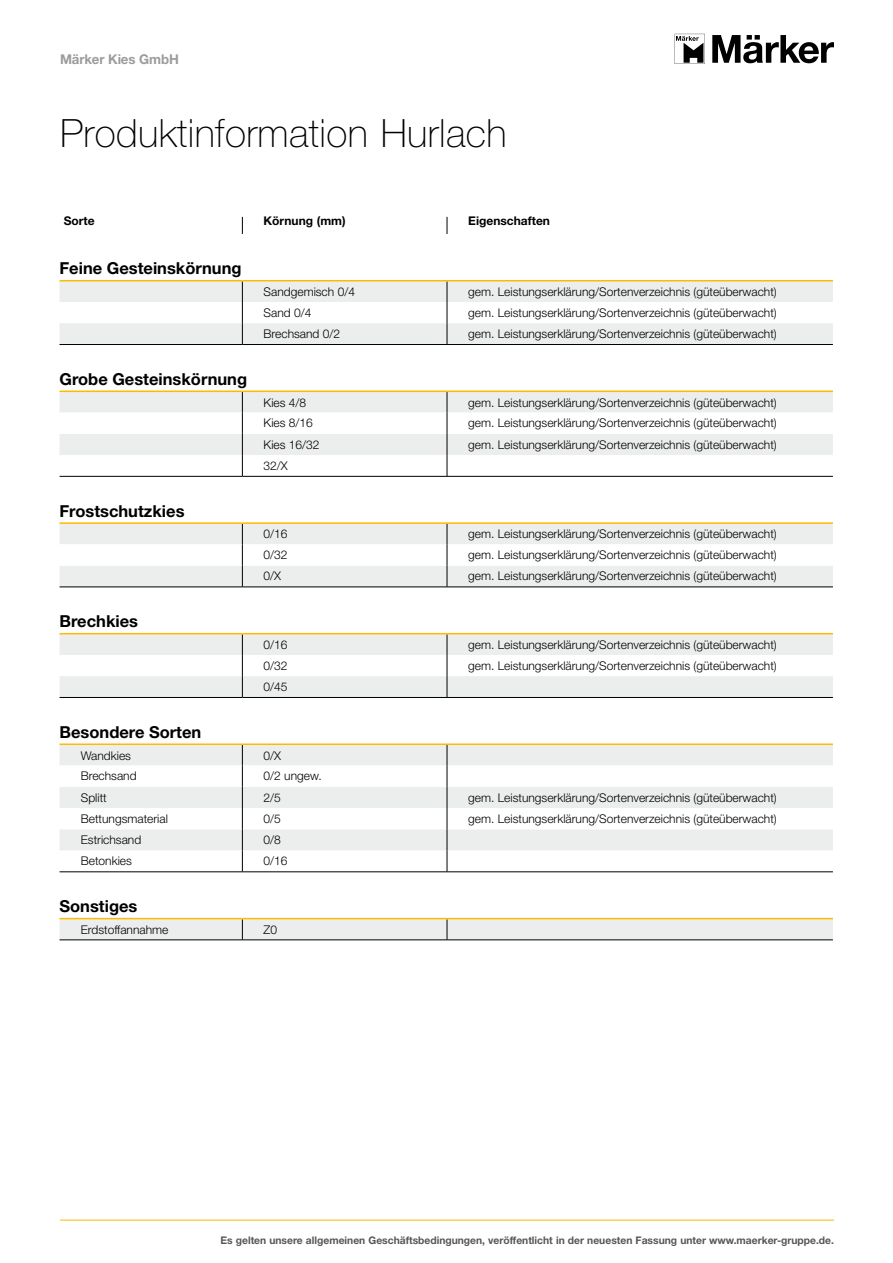
<style>
.page{position:relative;width:893px;height:1263px;background:#fff}
.page>*{position:absolute;margin:0;border:0;box-sizing:border-box;transform-origin:0 0}
.t1{font:100 39px "Helvetica Neue LT Pro";letter-spacing:.01em;color:#000}
.t2{font:700 16.5px "Helvetica Neue LT Pro";color:#000}
.t3{font:700 13.5px "Helvetica Neue LT Pro";letter-spacing:-.01em;color:#9c9c9c}
.t4{font:300 12px "Helvetica Neue LT Pro";color:#000}
.t5{font:700 12px "Helvetica Neue LT Pro";color:#000}
.t6{font:700 10.5px "Helvetica Neue LT Pro";color:#565655}
</style>
<div class="page">
<svg style="left:60px;top:281px;width:773px;height:658px"></svg>
<svg style="left:60px;top:392px;width:773px;height:21px;background:#ecedec"></svg>
<svg style="left:60px;top:413px;width:773px;height:458px"></svg>
<svg style="left:242px;top:217px;width:1px;height:17px"></svg>
<svg style="left:447px;top:217px;width:1px;height:17px"></svg>
<svg style="left:242px;top:281px;width:1px;height:63px"></svg>
<svg style="left:242px;top:392px;width:1px;height:84px"></svg>
<svg style="left:242px;top:524px;width:1px;height:63px"></svg>
<svg style="left:242px;top:634px;width:1px;height:63px"></svg>
<svg style="left:242px;top:745px;width:1px;height:126px"></svg>
<svg style="left:242px;top:919px;width:1px;height:20px"></svg>
<svg style="left:447px;top:281px;width:1px;height:63px"></svg>
<svg style="left:447px;top:392px;width:1px;height:84px"></svg>
<svg style="left:447px;top:524px;width:1px;height:63px"></svg>
<svg style="left:447px;top:634px;width:1px;height:63px"></svg>
<svg style="left:447px;top:745px;width:1px;height:126px"></svg>
<svg style="left:447px;top:919px;width:1px;height:20px"></svg>
<hr style="left:60px;top:939px;width:182px;height:1px;background:#000">
<hr style="left:242px;top:939px;width:205px;height:1px;background:#000">
<hr style="left:447px;top:939px;width:386px;height:1px;background:#000">
<hr style="left:60px;top:280px;width:182px;height:1px;background:#fcbb00">
<hr style="left:242px;top:280px;width:205px;height:1px;background:#fcbb00">
<hr style="left:447px;top:280px;width:386px;height:1px;background:#fcbb00">
<hr style="left:60px;top:390px;width:182px;height:2px;background:#fcbb00">
<hr style="left:242px;top:390px;width:205px;height:2px;background:#fcbb00">
<hr style="left:447px;top:390px;width:386px;height:2px;background:#fcbb00">
<hr style="left:60px;top:522px;width:182px;height:2px;background:#fcbb00">
<hr style="left:242px;top:522px;width:205px;height:2px;background:#fcbb00">
<hr style="left:447px;top:522px;width:386px;height:2px;background:#fcbb00">
<hr style="left:60px;top:633px;width:182px;height:1px;background:#fcbb00">
<hr style="left:242px;top:633px;width:205px;height:1px;background:#fcbb00">
<hr style="left:447px;top:633px;width:386px;height:1px;background:#fcbb00">
<hr style="left:60px;top:743px;width:182px;height:2px;background:#fcbb00">
<hr style="left:242px;top:743px;width:205px;height:2px;background:#fcbb00">
<hr style="left:447px;top:743px;width:386px;height:2px;background:#fcbb00">
<hr style="left:60px;top:918px;width:182px;height:1px;background:#fcbb00">
<hr style="left:242px;top:918px;width:205px;height:1px;background:#fcbb00">
<hr style="left:447px;top:918px;width:386px;height:1px;background:#fcbb00">
<hr style="left:60px;top:344px;width:182px;height:1px;background:#000">
<hr style="left:242px;top:344px;width:205px;height:1px;background:#000">
<hr style="left:447px;top:344px;width:386px;height:1px;background:#000">
<hr style="left:60px;top:476px;width:182px;height:1px;background:#000">
<hr style="left:242px;top:476px;width:205px;height:1px;background:#000">
<hr style="left:447px;top:476px;width:386px;height:1px;background:#000">
<hr style="left:60px;top:587px;width:182px;height:1px;background:#000">
<hr style="left:242px;top:587px;width:205px;height:1px;background:#000">
<hr style="left:447px;top:587px;width:386px;height:1px;background:#000">
<hr style="left:60px;top:697px;width:182px;height:1px;background:#000">
<hr style="left:242px;top:697px;width:205px;height:1px;background:#000">
<hr style="left:447px;top:697px;width:386px;height:1px;background:#000">
<hr style="left:60px;top:871px;width:182px;height:1px;background:#000">
<hr style="left:242px;top:871px;width:205px;height:1px;background:#000">
<hr style="left:447px;top:871px;width:386px;height:1px;background:#000">
<svg style="left:675px;top:34px;width:30px;height:30px"></svg>
<svg style="left:712px;top:35px;width:122px;height:28px"></svg>
<hr style="left:60px;top:1220px;width:774px;height:1px;background:#fcbb00">
<p class="t3" style="left:60px;top:54px;width:120px">Märker Kies GmbH</p>
<h1 class="t1" style="left:60px;top:111px;width:448px">Produktinformation Hurlach</h1>
<p class="t5" style="left:64px;top:217px;width:32px">Sorte</p>
<p class="t5" style="left:264px;top:217px;width:84px">Körnung (mm)</p>
<p class="t5" style="left:468px;top:217px;width:83px">Eigenschaften</p>
<h2 class="t2" style="left:60px;top:262px;width:184px">Feine Gesteinskörnung</h2>
<p class="t4" style="left:264px;top:287px;width:93px">Sandgemisch 0/4</p>
<p class="t4" style="left:468px;top:287px;width:310px">gem. Leistungserklärung/Sortenverzeichnis (güteüberwacht)</p>
<p class="t4" style="left:264px;top:308px;width:49px">Sand 0/4</p>
<p class="t4" style="left:468px;top:308px;width:310px">gem. Leistungserklärung/Sortenverzeichnis (güteüberwacht)</p>
<p class="t4" style="left:264px;top:329px;width:78px">Brechsand 0/2</p>
<p class="t4" style="left:468px;top:329px;width:310px">gem. Leistungserklärung/Sortenverzeichnis (güteüberwacht)</p>
<h2 class="t2" style="left:60px;top:373px;width:189px">Grobe Gesteinskörnung</h2>
<p class="t4" style="left:264px;top:398px;width:44px">Kies 4/8</p>
<p class="t4" style="left:468px;top:398px;width:310px">gem. Leistungserklärung/Sortenverzeichnis (güteüberwacht)</p>
<p class="t4" style="left:264px;top:419px;width:51px">Kies 8/16</p>
<p class="t4" style="left:468px;top:419px;width:310px">gem. Leistungserklärung/Sortenverzeichnis (güteüberwacht)</p>
<p class="t4" style="left:264px;top:440px;width:58px">Kies 16/32</p>
<p class="t4" style="left:468px;top:440px;width:310px">gem. Leistungserklärung/Sortenverzeichnis (güteüberwacht)</p>
<p class="t4" style="left:264px;top:461px;width:26px">32/X</p>
<h2 class="t2" style="left:60px;top:505px;width:126px">Frostschutzkies</h2>
<p class="t4" style="left:264px;top:530px;width:26px">0/16</p>
<p class="t4" style="left:468px;top:530px;width:310px">gem. Leistungserklärung/Sortenverzeichnis (güteüberwacht)</p>
<p class="t4" style="left:264px;top:550px;width:26px">0/32</p>
<p class="t4" style="left:468px;top:550px;width:310px">gem. Leistungserklärung/Sortenverzeichnis (güteüberwacht)</p>
<p class="t4" style="left:264px;top:572px;width:19px">0/X</p>
<p class="t4" style="left:468px;top:572px;width:310px">gem. Leistungserklärung/Sortenverzeichnis (güteüberwacht)</p>
<h2 class="t2" style="left:60px;top:615px;width:80px">Brechkies</h2>
<p class="t4" style="left:264px;top:640px;width:26px">0/16</p>
<p class="t4" style="left:468px;top:640px;width:310px">gem. Leistungserklärung/Sortenverzeichnis (güteüberwacht)</p>
<p class="t4" style="left:264px;top:661px;width:26px">0/32</p>
<p class="t4" style="left:468px;top:661px;width:310px">gem. Leistungserklärung/Sortenverzeichnis (güteüberwacht)</p>
<p class="t4" style="left:264px;top:682px;width:26px">0/45</p>
<h2 class="t2" style="left:60px;top:726px;width:143px">Besondere Sorten</h2>
<p class="t4" style="left:81px;top:751px;width:52px">Wandkies</p>
<p class="t4" style="left:264px;top:751px;width:19px">0/X</p>
<p class="t4" style="left:81px;top:772px;width:57px">Brechsand</p>
<p class="t4" style="left:264px;top:772px;width:60px">0/2 ungew.</p>
<p class="t4" style="left:81px;top:793px;width:27px">Splitt</p>
<p class="t4" style="left:264px;top:793px;width:19px">2/5</p>
<p class="t4" style="left:468px;top:793px;width:310px">gem. Leistungserklärung/Sortenverzeichnis (güteüberwacht)</p>
<p class="t4" style="left:81px;top:814px;width:89px">Bettungsmaterial</p>
<p class="t4" style="left:264px;top:814px;width:19px">0/5</p>
<p class="t4" style="left:468px;top:814px;width:310px">gem. Leistungserklärung/Sortenverzeichnis (güteüberwacht)</p>
<p class="t4" style="left:81px;top:835px;width:62px">Estrichsand</p>
<p class="t4" style="left:264px;top:835px;width:19px">0/8</p>
<p class="t4" style="left:81px;top:857px;width:53px">Betonkies</p>
<p class="t4" style="left:264px;top:857px;width:26px">0/16</p>
<h2 class="t2" style="left:60px;top:900px;width:79px">Sonstiges</h2>
<p class="t4" style="left:81px;top:925px;width:89px">Erdstoffannahme</p>
<p class="t4" style="left:264px;top:925px;width:15px">Z0</p>
<p class="t6" style="left:220px;top:1236px;width:615px">Es gelten unsere allgemeinen Geschäftsbedingungen, veröffentlicht in der neuesten Fassung unter www.maerker-gruppe.de.</p>
</div>
